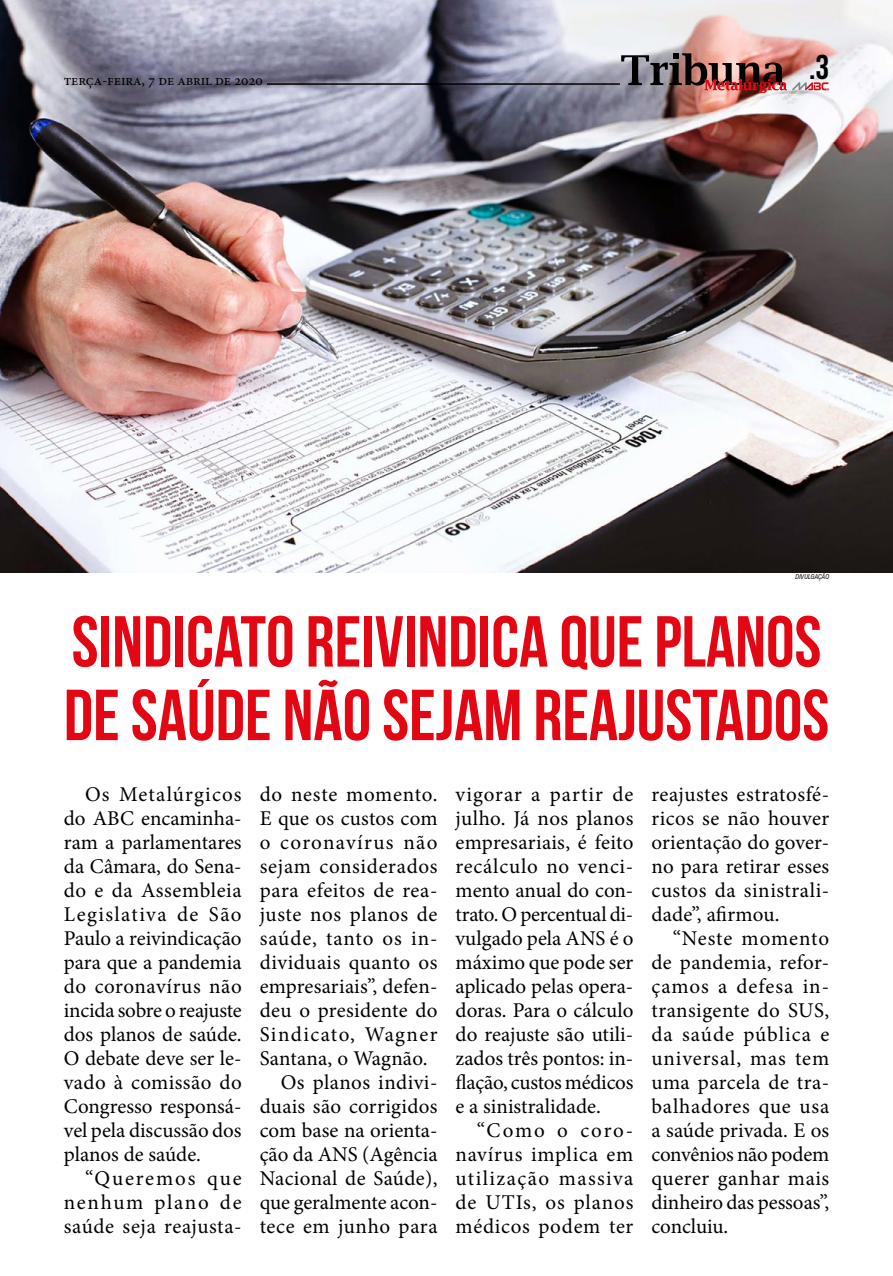
<style>
.page{position:relative;width:893px;height:1276px;background:#fff}
.page>*{position:absolute;margin:0;border:0;box-sizing:border-box;transform-origin:0 0}
.t1{font:72px/73.5px "Bebas Neue";color:#e30613}
.t2{font:34.5px "Bebas Neue";color:#000}
.t3{font:21px/24px "Minion Pro";letter-spacing:.015em;color:#000;text-align:justify}
.t4{font:15px "Minion Pro";letter-spacing:-.01em;color:#000}
.t5{font:italic condensed 6.6px "Swiss 721 BT";color:#000}
</style>
<div class="page">
<img style="left:0;top:0;width:893px;height:572px">
<img style="left:621px;top:53px;width:208px;height:40px">
<hr style="left:267px;top:83px;width:353px;height:2px;background:#000">
<p class="t4" style="left:64px;top:70px;width:201px">terça-feira, 7 de abril de 2020</p>
<h2 class="t2" style="left:809px;top:48px;width:22px">.3</h2>
<p class="t5" style="left:796px;top:572px;width:35px">DIVULGAÇÃO</p>
<h1 class="t1" style="left:64px;top:604px;width:767px">SINDICATO REIVINDICA QUE PLANOS<br>DE SAÚDE NÃO SEJAM REAJUSTADOS</h1>
<p class="t3" style="left:64px;top:782px;width:179px;text-indent:21px">Os Metalúrgicos do ABC encaminha&shy;ram a parlamentares da Câmara, do Sena&shy;do e da Assembleia Legislativa de São Paulo a reivindicação para que a pandemia do coronavírus não incida sobre o reajuste dos planos de saúde.<br>O debate deve ser le&shy;vado à comissão do Congresso responsá&shy;vel pela discussão dos planos de saúde.</p>
<p class="t3" style="left:64px;top:1166px;width:179px;text-indent:21px">“Queremos que nenhum plano de saúde seja reajusta-</p>
<p class="t3" style="left:260px;top:782px;width:179px">do neste momento.</p>
<p class="t3" style="left:260px;top:806px;width:179px">E que os custos com</p>
<p class="t3" style="left:260px;top:830px;width:179px">o coronavírus não</p>
<p class="t3" style="left:260px;top:854px;width:179px">sejam considerados</p>
<p class="t3" style="left:260px;top:878px;width:179px">para efeitos de rea-</p>
<p class="t3" style="left:260px;top:902px;width:179px">juste nos planos de</p>
<p class="t3" style="left:260px;top:926px;width:179px">saúde, tanto os in-</p>
<p class="t3" style="left:260px;top:950px;width:179px">dividuais quanto os</p>
<p class="t3" style="left:260px;top:974px;width:179px">empresariais”, defen-</p>
<p class="t3" style="left:260px;top:998px;width:179px">deu o presidente do</p>
<p class="t3" style="left:260px;top:1022px;width:179px">Sindicato, Wagner</p>
<p class="t3" style="left:260px;top:1046px;width:169px">Santana, o Wagnão.</p>
<p class="t3" style="left:281px;top:1070px;width:158px">Os planos indivi-</p>
<p class="t3" style="left:260px;top:1094px;width:179px">duais são corrigidos</p>
<p class="t3" style="left:260px;top:1118px;width:179px">com base na orienta-</p>
<p class="t3" style="left:260px;top:1142px;width:179px">ção da ANS (Agência</p>
<p class="t3" style="left:260px;top:1166px;width:179px">Nacional de Saúde),</p>
<p class="t3" style="left:260px;top:1190px;width:179px">que geralmente acon-</p>
<p class="t3" style="left:260px;top:1214px;width:179px">tece em junho para</p>
<p class="t3" style="left:456px;top:782px;width:179px">vigorar a partir de julho. Já nos planos empresariais, é feito recálculo no venci&shy;mento anual do con&shy;trato. O percentual di&shy;vulgado pela ANS é o máximo que pode ser aplicado pelas opera&shy;doras. Para o cálculo do reajuste são utili&shy;zados três pontos: in&shy;flação, custos médicos e a sinistralidade.</p>
<p class="t3" style="left:456px;top:1118px;width:179px;text-indent:21px">“Como o coro&shy;navírus implica em utilização massiva de UTIs, os planos médicos podem ter</p>
<p class="t3" style="left:651px;top:782px;width:179px">reajustes estratosfé&shy;ricos se não houver orientação do gover&shy;no para retirar esses custos da sinistrali&shy;dade”, afirmou.</p>
<p class="t3" style="left:651px;top:926px;width:179px;text-indent:21px">“Neste momento de pandemia, refor&shy;çamos a defesa in&shy;transigente do SUS, da saúde pública e universal, mas tem uma parcela de tra&shy;balhadores que usa a saúde privada. E os convênios não podem querer ganhar mais dinheiro das pessoas”, concluiu.</p>
</div>
